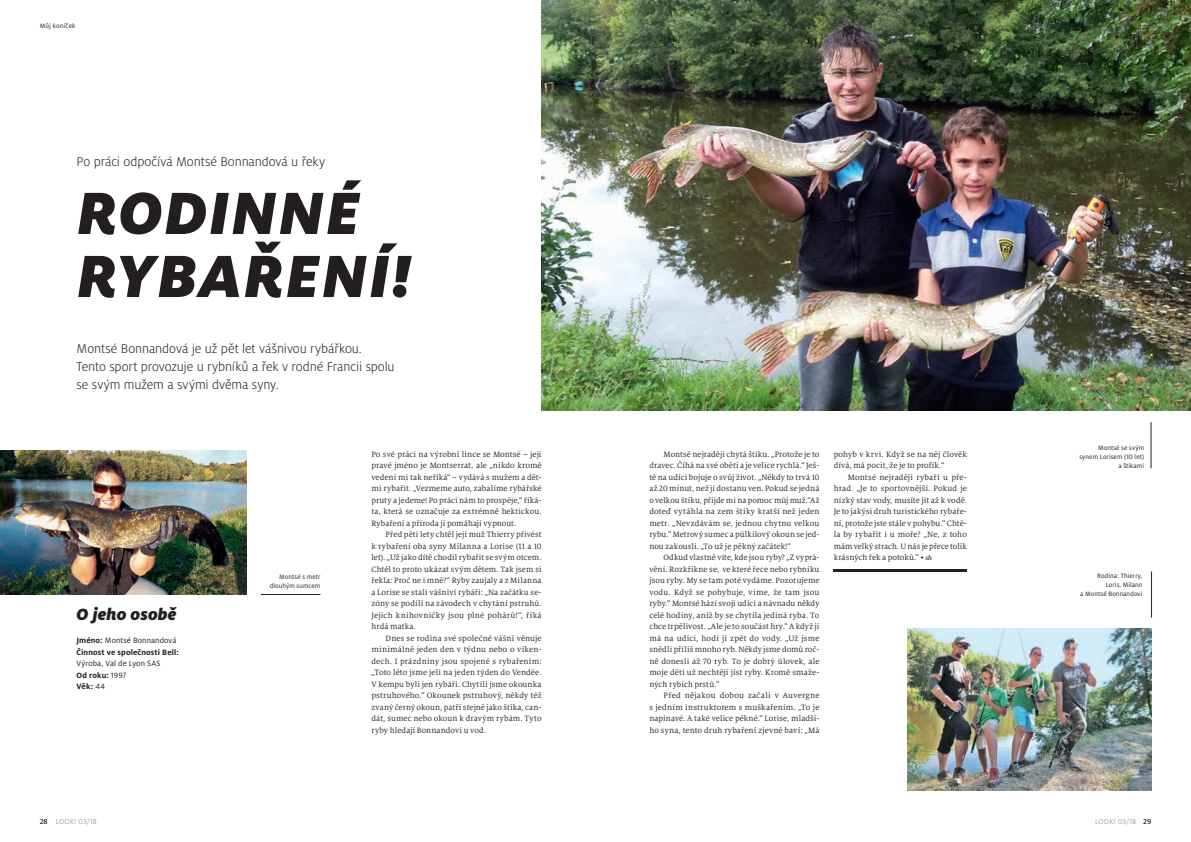
<style>
.page{position:relative;width:1191px;height:842px;background:#fff}
.page>*{position:absolute;margin:0;border:0;box-sizing:border-box;transform-origin:0 0}
.t1{font:italic 900 66px/63px "Milo Pro";letter-spacing:.02em;color:#231f20}
.t2{font:italic 900 18px "Milo Pro";color:#231f20}
.t3{font:300 14px/18px "Milo Pro";letter-spacing:-.005em;color:#231f20}
.t4{font:8.5px/11.5px "Milo Serif Pro";letter-spacing:.01em;color:#231f20;text-align:justify}
.t5{font:700 8.5px/11.5px "Milo Pro";letter-spacing:.015em;color:#231f20}
.t6{font:8.5px/11.5px "Milo Pro";letter-spacing:.01em;color:#231f20}
.t7{font:300 8px "Milo Pro";letter-spacing:.01em;color:#808285}
.t8{font:7px/9px "Milo Pro";letter-spacing:.01em;color:#231f20;text-align:right}
.s1{font-weight:400}
.s2{font-weight:700}
.s3{font-weight:500;color:#231f20}
.s4{font-weight:500;font-style:italic;font-size:7px}
</style>
<div class="page">
<img style="left:541px;top:0;width:650px;height:411px">
<img style="left:0;top:451px;width:247px;height:144px">
<hr style="left:261px;top:594px;width:59px;height:1px;background:#231f20">
<img style="left:907px;top:629px;width:244px;height:161px">
<hr style="left:833px;top:570px;width:134px;height:2px;background:#231f20">
<hr style="left:1150px;top:422px;width:1px;height:46px;background:#231f20">
<hr style="left:1151px;top:571px;width:1px;height:46px;background:#231f20">
<p class="t8" style="left:40px;top:22px;width:37px">Můj koníček</p>
<h3 class="t3" style="left:77px;top:152px;width:250px">Po práci odpočívá Montsé Bonnandová u řeky</h3>
<h1 class="t1" style="left:77px;top:181px;width:335px">RODINNÉ<br>RYBAŘENÍ!</h1>
<h3 class="t3" style="left:77px;top:340px;width:320px">Montsé Bonnandová je už pět let vášnivou rybářkou.<br>Tento sport provozuje u rybníků a řek v rodné Francii spolu se svým mužem a svými dvěma syny.</h3>
<h2 class="t2" style="left:77px;top:604px;width:101px">O jeho osobě</h2>
<p class="t5" style="left:77px;top:635px;width:104px">Jméno: <span class="s1">Montsé Bonnandová<br></span>Činnost ve společnosti Bell:</p>
<p class="t6" style="left:77px;top:658px;width:86px">Výroba, Val de Lyon SAS<br><span class="s2">Od roku:</span> 1997<br><span class="s2">Věk:</span> 44</p>
<p class="t7" style="left:40px;top:817px;width:59px"><span class="s3">28</span> LOOK! 03/18</p>
<p class="t8" style="left:270px;top:572px;width:52px">Montsé s metr dlouhým sumcem</p>
<p class="t4" style="left:371px;top:448px;width:172px">Po své práci na výrobní lince se Montsé – její pravé jméno je Montserrat, ale „nikdo kromě vedení mi tak neříká“ – vydává s mužem a dět&shy;mi rybařit. „Vezmeme auto, zabalíme rybářské pruty a jedeme! Po práci nám to prospěje,“ říká&shy;ta, která se označuje za extrémně hektickou.<br>Rybaření a příroda jí pomáhají vypnout.</p>
<p class="t4" style="left:371px;top:529px;width:172px;text-indent:14px">Před pěti lety chtěl její muž Thierry přivést k rybaření oba syny Milanna a Lorise (11 a 10 let). „Už jako dítě chodil rybařit se svým otcem.<br>Chtěl to proto ukázat svým dětem. Tak jsem si řekla: Proč ne i mně?“ Ryby zaujaly a z Milanna a Lorise se stali vášniví rybáři: „Na začátku se&shy;zóny se podílí na závodech v chytání pstruhů.<br>Jejich knihovničky jsou plné pohárů!“, říká hrdá matka.</p>
<p class="t4" style="left:371px;top:632px;width:172px;text-indent:14px">Dnes se rodina své společné vášni věnuje minimálně jeden den v týdnu nebo o víken&shy;dech. I prázdniny jsou spojené s rybařením: „Toto léto jsme jeli na jeden týden do Vendée.<br>V kempu byli jen rybáři. Chytili jsme okounka pstruhového.“ Okounek pstruhový, někdy též zvaný černý okoun, patří stejně jako štika, can&shy;dát, sumec nebo okoun k dravým rybám. Tyto ryby hledají Bonnandovi u vod.</p>
<p class="t4" style="left:649px;top:448px;width:172px;text-indent:14px">Montsé nejraději chytá štiku. „Protože je to dravec. Číhá na své oběti a je velice rychlá.“ Ješ&shy;tě na udici bojuje o svůj život. „Někdy to trvá 10 až 20 minut, než ji dostanu ven. Pokud se jedná o velkou štiku, přijde mi na pomoc můj muž.“Až doteď vytáhla na zem štiky kratší než jeden metr. „Nevzdávám se, jednou chytnu velkou rybu.” Metrový sumec a půlkilový okoun se jed&shy;nou zakousli. „To už je pěkný začátek!“</p>
<p class="t4" style="left:649px;top:552px;width:172px;text-indent:14px">Odkud vlastně víte, kde jsou ryby? „Z vyprá&shy;vění. Rozkřikne se, ve které řece nebo rybníku jsou ryby. My se tam poté vydáme. Pozorujeme vodu. Když se pohybuje, víme, že tam jsou ryby.“ Montsé hází svoji udici a návnadu někdy celé hodiny, aniž by se chytila jediná ryba. To chce trpělivost. „Ale je to součást hry.“ A když ji má na udici, hodí ji zpět do vody. „Už jsme snědli příliš mnoho ryb. Někdy jsme domů roč&shy;ně donesli až 70 ryb. To je dobrý úlovek, ale moje děti už nechtějí jíst ryby. Kromě smaže&shy;ných rybích prstů.“</p>
<p class="t4" style="left:649px;top:690px;width:172px;text-indent:14px">Před nějakou dobou začali v Auvergne s jedním instruktorem s muškařením. „To je napínavé. A také velice pěkné.“ Lorise, mladší&shy;ho syna, tento druh rybaření zjevně baví: „Má</p>
<p class="t4" style="left:833px;top:448px;width:135px">pohyb v krvi. Když se na něj člověk dívá, má pocit, že je to profík.“</p>
<p class="t4" style="left:833px;top:471px;width:135px;text-indent:14px">Montsé nejraději rybaří u pře&shy;hrad. „Je to sportovnější. Pokud je nízký stav vody, musíte jít až k vodě.<br>Je to jakýsi druh turistického rybaře&shy;ní, protože jste stále v pohybu.“ Chtě&shy;la by rybařit i u moře? „Ne, z toho mám velký strach. U nás je přece tolik krásných řek a potoků.“ • <span class="s4">sh</span></p>
<p class="t8" style="left:1079px;top:444px;width:66px">Montsé se svým synem Lorisem (10 let) a štikami</p>
<p class="t8" style="left:1080px;top:571px;width:64px">Rodina: Thierry,<br>Loris, Milann<br>a Montsé Bonnandovi</p>
<p class="t7" style="left:1095px;top:817px;width:58px">LOOK! 03/18 <span class="s3">29</span></p>
</div>
